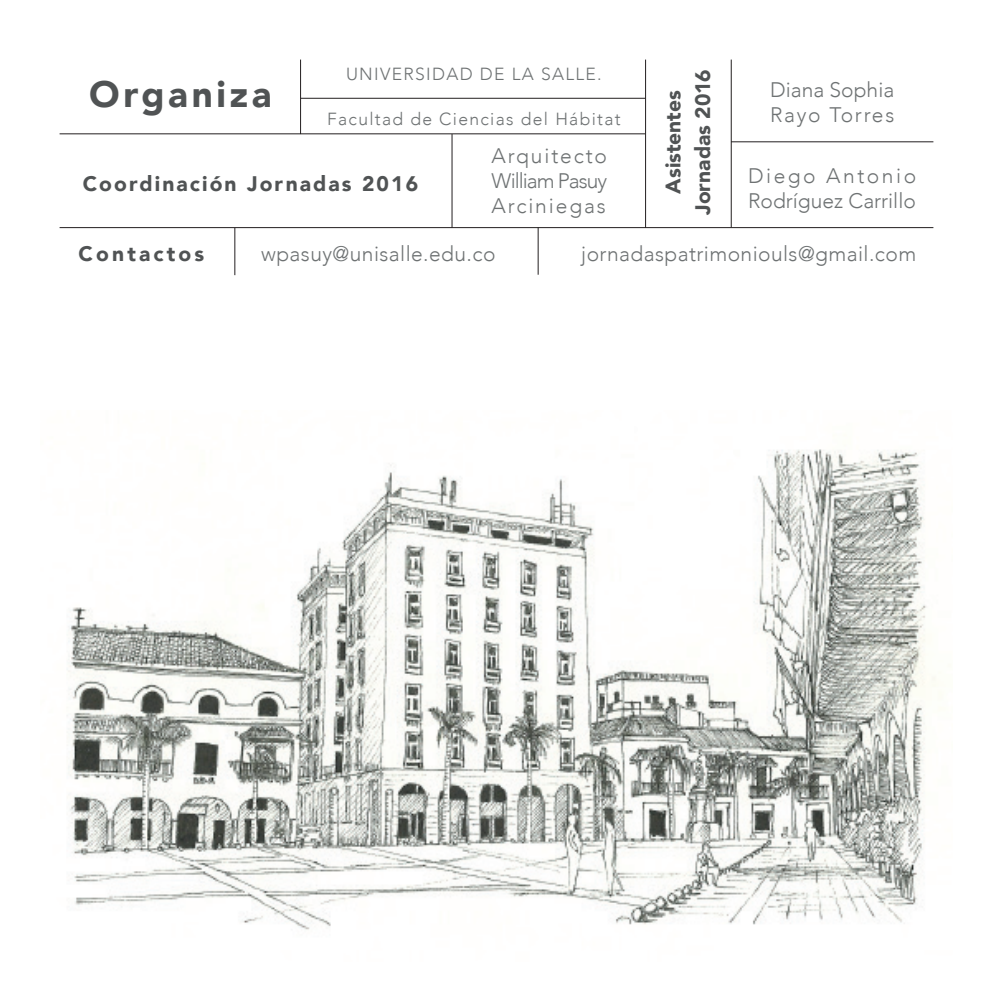
<style>
.page{position:relative;width:993px;height:993px;background:#fff}
.page>*{position:absolute;margin:0;border:0;box-sizing:border-box;transform-origin:0 0}
.t1{font:900 36.75px "Avenir";letter-spacing:.1em;color:#505354}
.t2{font:300 21px/25.2px "Avenir";letter-spacing:.02em;color:#6e7273;text-align:justify}
.t3{font:300 21px/25.2px "Avenir";color:#6e7273}
.t4{font:900 21px "Avenir";letter-spacing:.1em;color:#505354}
.t5{font:900 21px/29.8px "Avenir";color:#505354;text-align:center}
.t6{font:900 21px "Avenir";letter-spacing:.15em;color:#505354}
.t7{font:300 17.5px "Avenir";letter-spacing:.075em;color:#6e7273}
</style>
<div class="page">
<img style="left:67px;top:449px;width:874px;height:481px">
<hr style="left:60px;top:133px;width:585px;height:1px;background:#231f20">
<hr style="left:60px;top:227px;width:873px;height:1px;background:#231f20">
<hr style="left:301px;top:98px;width:344px;height:1px;background:#231f20">
<hr style="left:730px;top:141px;width:203px;height:1px;background:#231f20">
<hr style="left:300px;top:60px;width:1px;height:74px;background:#231f20">
<hr style="left:451px;top:134px;width:1px;height:94px;background:#231f20">
<hr style="left:234px;top:228px;width:1px;height:47px;background:#231f20">
<hr style="left:537px;top:227px;width:1px;height:47px;background:#231f20">
<hr style="left:730px;top:60px;width:1px;height:167px;background:#231f20">
<hr style="left:645px;top:60px;width:1px;height:168px;background:#231f20">
<h1 class="t1" style="left:89px;top:63px;width:184px">Organiza</h1>
<p class="t7" style="left:346px;top:63px;width:257px">UNIVERSIDAD DE LA SALLE.</p>
<p class="t7" style="left:327px;top:109px;width:295px">Facultad de Ciencias del Hábitat</p>
<p class="t4" style="left:83px;top:166px;width:337px">Coordinación Jornadas 2016</p>
<p class="t2" style="left:491px;top:143px;width:117px">Arquitecto William Pasuy Arciniegas</p>
<p class="t5" style="left:657px;top:215px;width:147px;rotate:-90deg">Asistentes<br>Jornadas 2016</p>
<p class="t3" style="left:769px;top:77px;width:126px">Diana Sophia<br>Rayo Torres</p>
<p class="t3" style="left:747px;top:163px;width:169px">Diego Antonio<br>Rodríguez Carrillo</p>
<p class="t6" style="left:79px;top:235px;width:127px">Contactos</p>
<p class="t2" style="left:261px;top:241px;width:236px">wpasuy@unisalle.edu.co</p>
<p class="t2" style="left:581px;top:241px;width:336px">jornadaspatrimoniouls@gmail.com</p>
</div>
